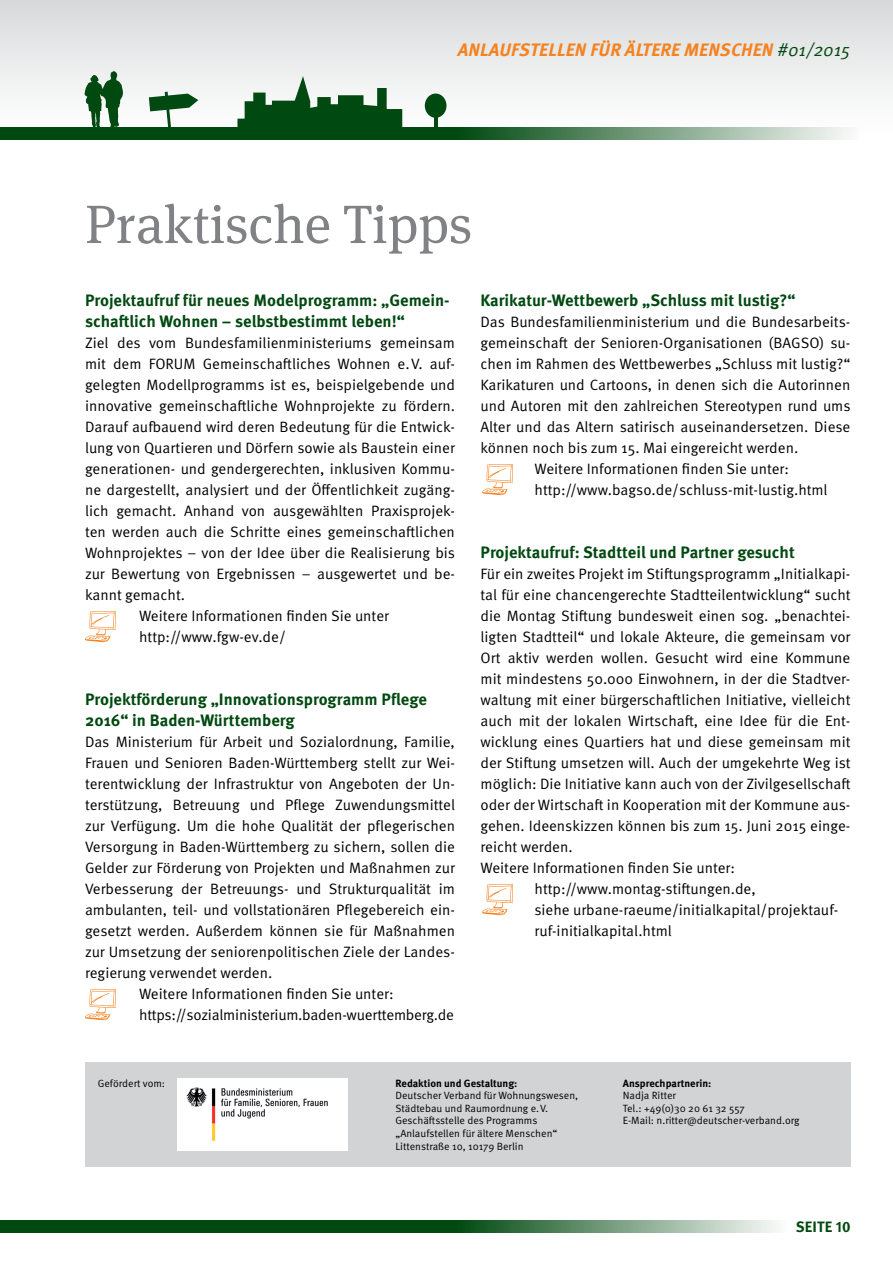
<style>
.page{position:relative;width:893px;height:1263px;background:#fff}
.page>*{position:absolute;margin:0;border:0;box-sizing:border-box;transform-origin:0 0}
.Copy{font:54px "Meta Serif OT";color:#808285}
.t1{font:italic 700 18px "Meta OT";letter-spacing:.01em;color:#f58220}
.Copy-2{font:700 16.5px/21px "Meta OT";color:#004910}
.Copy-3{font:15px/21px "Meta OT Norm";color:#000;text-align:justify}
.t2{font:700 15px "Meta OT";letter-spacing:.01em;color:#004910}
.ohne_Grundlinie{font:10.5px "Meta OT Norm";color:#000}
.ohne_Grundlinie-2{font:700 10.5px "Meta OT";color:#000}
.s1{font-family:"Meta OT Norm Ita";font-weight:400;font-style:normal;color:#004910}
</style>
<div class="page">
<div style="left:0;top:1220px;width:455px;height:13px;background:#004910"></div>
<svg style="left:455px;top:1220px;width:322px;height:13px;background:#7a9f82"></svg>
<div style="left:0;top:0;width:893px;height:191px;background:linear-gradient(to bottom,#dcddde,#fff)"></div>
<div style="left:0;top:128px;width:455px;height:12px;background:#004910"></div>
<svg style="left:455px;top:128px;width:404px;height:12px;background:#7da285"></svg>
<svg style="left:237px;top:76px;width:165px;height:52px"></svg>
<div style="left:425px;top:94px;width:21px;height:24px;background:#004910;border-radius:50%"></div>
<hr style="left:434px;top:115px;width:4px;height:17px;background:#004910">
<svg style="left:149px;top:92px;width:49px;height:36px"></svg>
<svg style="left:85px;top:71px;width:38px;height:57px"></svg>
<svg style="left:482px;top:464px;width:31px;height:31px"></svg>
<svg style="left:85px;top:611px;width:31px;height:31px"></svg>
<svg style="left:85px;top:989px;width:31px;height:31px"></svg>
<div style="left:85px;top:1062px;width:765px;height:105px;background:#d1d3d4"></div>
<img style="left:178px;top:1079px;width:170px;height:72px">
<svg style="left:482px;top:884px;width:31px;height:31px"></svg>
<p class="t1" style="left:458px;top:39px;width:394px">ANLAUFSTELLEN FÜR ÄLTERE MENSCHEN <span class="s1">#01/2015</span></p>
<p class="Copy" style="left:85px;top:192px;width:389px">Praktische Tipps</p>
<p class="Copy-2" style="left:85px;top:290px;width:366px">Projektaufruf für neues Modelprogramm: „Gemein&shy;schaftlich Wohnen – selbstbestimmt leben!“</p>
<p class="Copy-3" style="left:85px;top:333px;width:372px">Ziel des vom Bundesfamilienministeriums gemeinsam mit dem FORUM Gemeinschaftliches Wohnen e.V. auf&shy;gelegten Modellprogramms ist es, beispielgebende und innovative gemeinschaftliche Wohnprojekte zu fördern.<br>Darauf aufbauend wird deren Bedeutung für die Entwick&shy;lung von Quartieren und Dörfern sowie als Baustein einer generationen- und gendergerechten, inklusiven Kommu&shy;ne dargestellt, analysiert und der Öffentlichkeit zugäng&shy;lich gemacht. Anhand von ausgewählten Praxisprojek&shy;ten werden auch die Schritte eines gemeinschaftlichen Wohnprojektes – von der Idee über die Realisierung bis zur Bewertung von Ergebnissen – ausgewertet und be&shy;kannt gemacht.</p>
<p class="Copy-3" style="left:139px;top:606px;width:251px">Weitere Informationen finden Sie unter</p>
<p class="Copy-3" style="left:139px;top:627px;width:148px">http://www.fgw-ev.de/</p>
<p class="Copy-2" style="left:85px;top:689px;width:344px">Projektförderung „Innovationsprogramm Pflege<br>2016“ in Baden-Württemberg</p>
<p class="Copy-3" style="left:85px;top:732px;width:372px">Das Ministerium für Arbeit und Sozialordnung, Familie, Frauen und Senioren Baden-Württemberg stellt zur Wei&shy;terentwicklung der Infrastruktur von Angeboten der Un&shy;terstützung, Betreuung und Pflege Zuwendungsmittel zur Verfügung. Um die hohe Qualität der pflegerischen Versorgung in Baden-Württemberg zu sichern, sollen die Gelder zur Förderung von Projekten und Maßnahmen zur Verbesserung der Betreuungs- und Strukturqualität im ambulanten, teil- und vollstationären Pflegebereich ein&shy;gesetzt werden. Außerdem können sie für Maßnahmen zur Umsetzung der seniorenpolitischen Ziele der Landes&shy;regierung verwendet werden.</p>
<p class="Copy-3" style="left:139px;top:984px;width:256px">Weitere Informationen finden Sie unter:</p>
<p class="Copy-3" style="left:139px;top:1005px;width:316px">https://sozialministerium.baden-wuerttemberg.de</p>
<p class="Copy-2" style="left:480px;top:290px;width:317px">Karikatur-Wettbewerb „Schluss mit lustig?“</p>
<p class="Copy-3" style="left:480px;top:312px;width:372px">Das Bundesfamilienministerium und die Bundesarbeits&shy;gemeinschaft der Senioren-Organisationen (BAGSO) su&shy;chen im Rahmen des Wettbewerbes „Schluss mit lustig?“ Karikaturen und Cartoons, in denen sich die Autorinnen und Autoren mit den zahlreichen Stereotypen rund ums Alter und das Altern satirisch auseinandersetzen. Diese können noch bis zum 15. Mai eingereicht werden.</p>
<p class="Copy-3" style="left:534px;top:459px;width:256px">Weitere Informationen finden Sie unter:</p>
<p class="Copy-3" style="left:534px;top:480px;width:295px">http://www.bagso.de/schluss-mit-lustig.html</p>
<p class="Copy-2" style="left:480px;top:542px;width:316px">Projektaufruf: Stadtteil und Partner gesucht</p>
<p class="Copy-3" style="left:480px;top:564px;width:372px">Für ein zweites Projekt im Stiftungsprogramm „Initialkapi&shy;tal für eine chancengerechte Stadtteilentwicklung“ sucht die Montag Stiftung bundesweit einen sog. „benachtei&shy;ligten Stadtteil“ und lokale Akteure, die gemeinsam vor Ort aktiv werden wollen. Gesucht wird eine Kommune mit mindestens 50.000 Einwohnern, in der die Stadtver&shy;waltung mit einer bürgerschaftlichen Initiative, vielleicht auch mit der lokalen Wirtschaft, eine Idee für die Ent&shy;wicklung eines Quartiers hat und diese gemeinsam mit der Stiftung umsetzen will. Auch der umgekehrte Weg ist möglich: Die Initiative kann auch von der Zivilgesellschaft oder der Wirtschaft in Kooperation mit der Kommune aus&shy;gehen. Ideenskizzen können bis zum 15. Juni 2015 einge&shy;reicht werden.</p>
<p class="Copy-3" style="left:480px;top:858px;width:256px">Weitere Informationen finden Sie unter:</p>
<p class="Copy-3" style="left:534px;top:879px;width:223px">http://www.montag-stiftungen.de,</p>
<p class="Copy-3" style="left:534px;top:900px;width:305px">siehe urbane-raeume/initialkapital/projektauf-</p>
<p class="Copy-3" style="left:534px;top:921px;width:139px">ruf-initialkapital.html</p>
<p class="ohne_Grundlinie" style="left:98px;top:1077px;width:69px">Gefördert vom:</p>
<p class="ohne_Grundlinie-2" style="left:395px;top:1077px;width:123px">Redaktion und Gestaltung:</p>
<p class="ohne_Grundlinie" style="left:395px;top:1089px;width:184px">Deutscher Verband für Wohnungswesen,</p>
<p class="ohne_Grundlinie" style="left:395px;top:1102px;width:154px">Städtebau und Raumordnung e.V.</p>
<p class="ohne_Grundlinie" style="left:395px;top:1115px;width:144px">Geschäftsstelle des Programms</p>
<p class="ohne_Grundlinie" style="left:395px;top:1127px;width:164px">„Anlaufstellen für ältere Menschen“</p>
<p class="ohne_Grundlinie" style="left:395px;top:1140px;width:130px">Littenstraße 10, 10179 Berlin</p>
<p class="ohne_Grundlinie-2" style="left:623px;top:1077px;width:90px">Ansprechpartnerin:</p>
<p class="ohne_Grundlinie" style="left:623px;top:1089px;width:55px">Nadja Ritter</p>
<p class="ohne_Grundlinie" style="left:623px;top:1102px;width:124px">Tel.: +49(0)30 20 61 32 557</p>
<p class="ohne_Grundlinie" style="left:623px;top:1115px;width:178px">E-Mail: n.ritter@deutscher-verband.org</p>
<p class="t2" style="left:796px;top:1217px;width:56px">SEITE 10</p>
</div>
